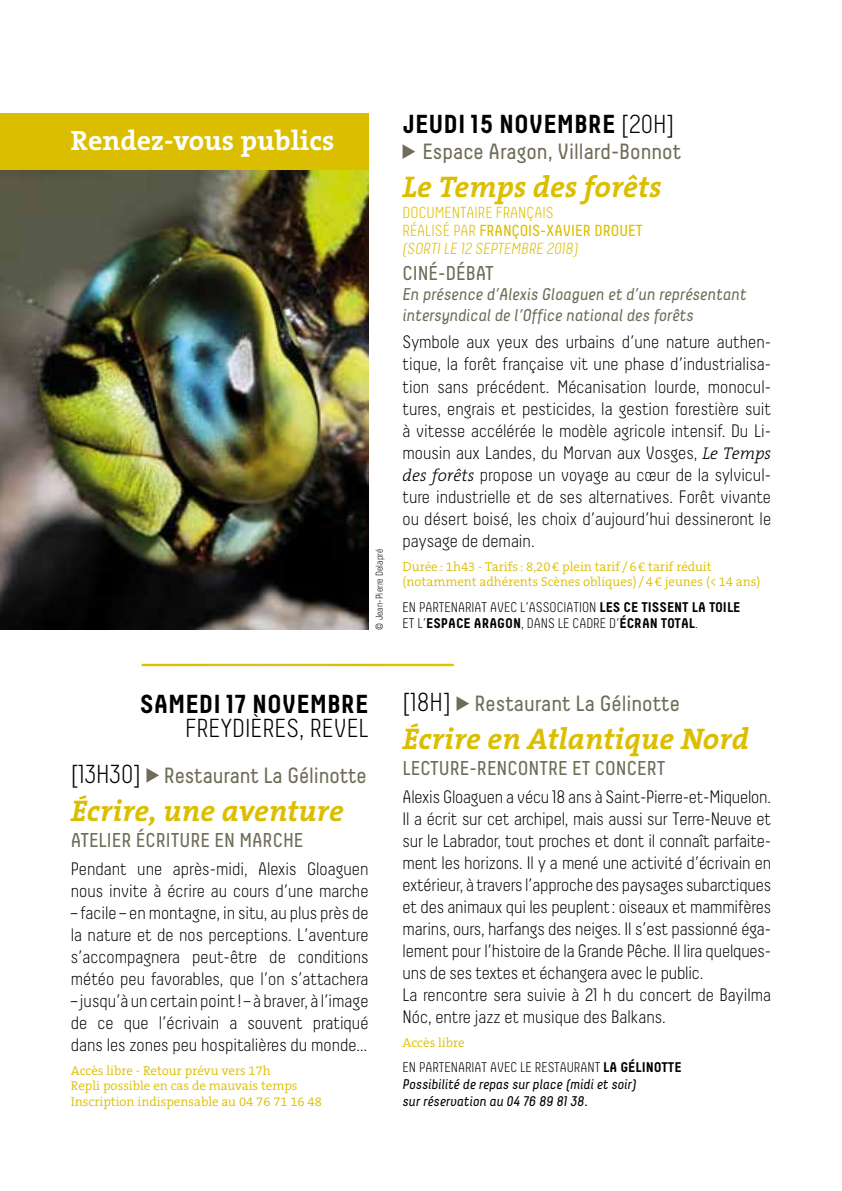
<style>
.page{position:relative;width:842px;height:1191px;background:#fff}
.page>*{position:absolute;margin:0;border:0;box-sizing:border-box;transform-origin:0 0}
.t1{font:italic 700 30px "The Serif B7";color:#dcbe00}
.t2{font:700 28px "The Serif B7";color:#fff}
.t3{font:700 26px "Decima";color:#000}
.t4{font:300 26px "Decima";color:#000}
.t5{font:22px "Decima";color:#6f6d58}
.t6{font:20px "Decima";color:#6f6d58}
.t7{font:300 18px/22px "Decima";letter-spacing:-.01em;color:#000}
.t8{font:italic 17px/20.4px "Decima";color:#6f6d58}
.t9{font:300 16px/18px "Decima";color:#dcbe00}
.t10{font:italic 14px/16.8px "Decima";color:#000}
.t11{font:300 14px "Decima";color:#000}
.t12{font:700 14px "Decima";color:#000}
.t13{font:300 13px/15.6px "The Serif B4";color:#dcbe00}
.t14{font:300 10px "Decima";color:#000}
.s1{font-weight:300}
.s2{font-weight:400}
.s3{font-style:italic}
.s4{font-family:"The Serif B3";font-style:italic;font-size:17px}
.s5{font-weight:700}
.s6{font-weight:300;font-size:26px;color:#000}
.s7{font-weight:300;font-style:normal}
.s8{font-weight:700;font-style:normal}
</style>
<div class="page">
<div style="left:0;top:113px;width:369px;height:57px;background:#dcbe00"></div>
<svg style="left:146px;top:768px;width:13px;height:14px"></svg>
<svg style="left:456px;top:696px;width:13px;height:15px"></svg>
<svg style="left:403px;top:144px;width:12px;height:15px"></svg>
<img style="left:0;top:170px;width:369px;height:459px">
<svg style="left:142px;top:664px;width:312px;height:2px"></svg>
<h2 class="t2" style="left:71px;top:126px;width:265px">Rendez-vous publics</h2>
<p class="t14" style="left:374px;top:629px;width:83px;rotate:-90deg">© Jean-Pierre Delapré</p>
<h3 class="t3" style="left:403px;top:108px;width:273px">JEUDI 15 NOVEMBRE <span class="s1">[20H]</span></h3>
<p class="t5" style="left:422px;top:139px;width:260px">Espace Aragon, Villard-Bonnot</p>
<h1 class="t1" style="left:403px;top:171px;width:260px">Le Temps des forêts</h1>
<p class="t9" style="left:403px;top:204px;width:242px">DOCUMENTAIRE FRANÇAIS<br>RÉALISÉ PAR <span class="s2">FRANÇOIS-XAVIER DROUET </span><span class="s3">(SORTI LE 12 SEPTEMBRE 2018)</span></p>
<p class="t6" style="left:403px;top:262px;width:93px">CINÉ-DÉBAT</p>
<p class="t8" style="left:403px;top:284px;width:345px">En présence d’Alexis Gloaguen et d’un représentant intersyndical de l’Office national des forêts</p>
<p class="t7" style="left:403px;top:331px;width:370px;text-align:justify">Symbole aux yeux des urbains d’une nature authen&shy;tique, la forêt française vit une phase d’industrialisa&shy;tion sans précédent. Mécanisation lourde, monocul&shy;tures, engrais et pesticides, la gestion forestière suit à vitesse accélérée le modèle agricole intensif. Du Li&shy;mousin aux Landes, du Morvan aux Vosges, <span class="s4">Le Temps des forêts</span> propose un voyage au cœur de la sylvicul&shy;ture industrielle et de ses alternatives. Forêt vivante ou désert boisé, les choix d’aujourd’hui dessineront le paysage de demain.</p>
<p class="t13" style="left:403px;top:559px;width:359px">Durée: 1h43 - Tarifs : 8,20€ plein tarif / 6€ tarif réduit (notamment adhérents Scènes obliques) / 4€ jeunes (&lt;14 ans)</p>
<p class="t11" style="left:403px;top:599px;width:339px">EN PARTENARIAT AVEC L’ASSOCIATION <span class="s5">LES CE TISSENT LA TOILE</span></p>
<p class="t12" style="left:403px;top:615px;width:297px"><span class="s1">ET L’</span>ESPACE ARAGON<span class="s1">, DANS LE CADRE D’</span>ÉCRAN TOTAL<span class="s1">.</span></p>
<h3 class="t3" style="left:140px;top:688px;width:230px">SAMEDI 17 NOVEMBRE</h3>
<h3 class="t4" style="left:185px;top:713px;width:185px">FREYDIÈRES, REVEL</h3>
<p class="t5" style="left:71px;top:762px;width:297px"><span class="s6">[13H30]</span> Restaurant La Gélinotte</p>
<h1 class="t1" style="left:71px;top:795px;width:274px">Écrire, une aventure</h1>
<p class="t6" style="left:71px;top:828px;width:234px">ATELIER ÉCRITURE EN MARCHE</p>
<p class="t7" style="left:71px;top:857px;width:299px">Pendant une après-midi, Alexis Gloaguen nous invite à écrire au cours d’une marche</p>
<p class="t7" style="left:71px;top:901px;width:299px;text-align:justify">– facile – en montagne, in situ, au plus près de la nature et de nos perceptions. L’aventure s’accompagnera peut-être de conditions météo peu favorables, que l’on s’attachera –jusqu’à un certain point!– à braver, à l’image de ce que l’écrivain a souvent pratiqué dans les zones peu hospitalières du monde…</p>
<p class="t13" style="left:71px;top:1063px;width:253px">Accès libre - Retour prévu vers 17h<br>Repli possible en cas de mauvais temps<br>Inscription indispensable au 04 76 71 16 48</p>
<p class="t5" style="left:403px;top:691px;width:279px"><span class="s6">[18H]</span> Restaurant La Gélinotte</p>
<h1 class="t1" style="left:403px;top:723px;width:348px">Écrire en Atlantique Nord</h1>
<p class="t6" style="left:403px;top:757px;width:264px">LECTURE-RENCONTRE ET CONCERT</p>
<p class="t7" style="left:403px;top:785px;width:370px">Alexis Gloaguen a vécu 18 ans à Saint-Pierre-et-Miquelon.<br>Il a écrit sur cet archipel, mais aussi sur Terre-Neuve et sur le Labrador, tout proches et dont il connaît parfaite&shy;ment les horizons. Il y a mené une activité d’écrivain en extérieur, à travers l’approche des paysages subarctiques et des animaux qui les peuplent: oiseaux et mammifères marins, ours, harfangs des neiges. Il s’est passionné éga&shy;lement pour l’histoire de la Grande Pêche. Il lira quelques&shy;uns de ses textes et échangera avec le public.<br>La rencontre sera suivie à 21 h du concert de Bayilma Nóc, entre jazz et musique des Balkans.</p>
<p class="t13" style="left:403px;top:1035px;width:64px">Accès libre</p>
<p class="t10" style="left:403px;top:1059px;width:280px"><span class="s7">EN PARTENARIAT AVEC LE RESTAURANT</span> <span class="s8">LA GÉLINOTTE<br></span>Possibilité de repas sur place (midi et soir)<br>sur réservation au 04 76 89 81 38.</p>
</div>
